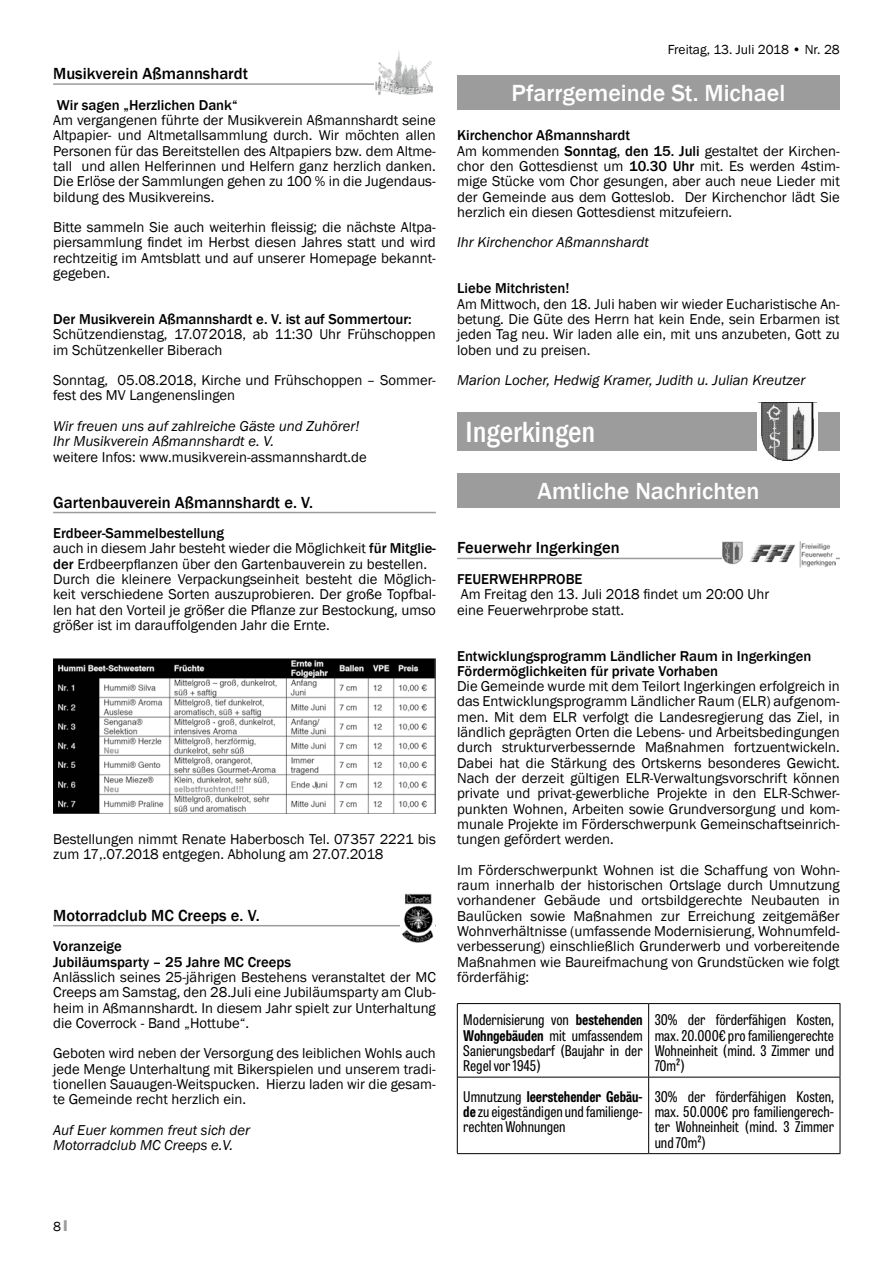
<style>
.page{position:relative;width:893px;height:1263px;background:#fff}
.page>*{position:absolute;margin:0;border:0;box-sizing:border-box;transform-origin:0 0}
.t1{font:500 condensed 30px "Franklin Gothic";color:#fff}
.t2{font:500 24px "Franklin Gothic";color:#fff}
.t3{font:500 16.5px "Franklin Gothic";color:#000}
.t4{font:14.7px/15.3px "Franklin Gothic";color:#000;text-align:justify}
.t5{font:14.7px/15.3px "Tablet Gothic Condensed";color:#000;text-align:justify}
.t6{font:500 14.7px/15.3px "Franklin Gothic";color:#000}
.t7{font:italic 14.7px/15.3px "Franklin Gothic";color:#000}
.t8{font:13.5px "Franklin Gothic";color:#000}
.s1{font-weight:500}
.s2{font-weight:700}
.s3{font-family:"Impact";color:#9c9c9d}
</style>
<div class="page">
<hr style="left:457px;top:558px;width:383px;height:1px;background:#9c9c9d">
<div style="left:457px;top:76px;width:383px;height:34px;background:#9c9c9d"></div>
<div style="left:457px;top:412px;width:383px;height:38px;background:#9c9c9d"></div>
<div style="left:757px;top:399px;width:61px;height:63px;background:linear-gradient(to right,#fff,#fff)"></div>
<img style="left:759px;top:403px;width:57px;height:57px">
<div style="left:457px;top:473px;width:383px;height:34px;background:#9c9c9d"></div>
<img style="left:723px;top:542px;width:112px;height:25px">
<hr style="left:457px;top:1004px;width:1px;height:73px;background:#000">
<hr style="left:457px;top:1077px;width:1px;height:76px;background:#000">
<hr style="left:457px;top:1003px;width:192px;height:1px;background:#000">
<hr style="left:649px;top:1003px;width:191px;height:1px;background:#000">
<hr style="left:648px;top:1004px;width:1px;height:73px;background:#000">
<hr style="left:840px;top:1004px;width:1px;height:73px;background:#000">
<hr style="left:457px;top:1077px;width:192px;height:1px;background:#000">
<hr style="left:649px;top:1077px;width:191px;height:1px;background:#000">
<hr style="left:648px;top:1077px;width:1px;height:76px;background:#000">
<hr style="left:840px;top:1077px;width:1px;height:76px;background:#000">
<hr style="left:457px;top:1153px;width:192px;height:1px;background:#000">
<hr style="left:649px;top:1153px;width:191px;height:1px;background:#000">
<hr style="left:53px;top:83px;width:383px;height:2px;background:#9c9c9d">
<hr style="left:53px;top:512px;width:383px;height:1px;background:#9c9c9d">
<hr style="left:53px;top:925px;width:383px;height:1px;background:#9c9c9d">
<img style="left:375px;top:51px;width:61px;height:45px">
<img style="left:53px;top:658px;width:383px;height:155px">
<img style="left:400px;top:893px;width:35px;height:50px">
<p class="t3" style="left:53px;top:63px;width:196px">Musikverein Aßmannshardt</p>
<p class="t6" style="left:57px;top:97px;width:182px">Wir sagen „Herzlichen Dank“</p>
<p class="t4" style="left:53px;top:113px;width:384px">Am vergangenen führte der Musikverein Aßmannshardt seine Altpapier- und Altmetallsammlung durch. Wir möchten allen Personen für das Bereitstellen des Altpapiers bzw. dem Altme&shy;tall und allen Helferinnen und Helfern ganz herzlich danken.<br>Die Erlöse der Sammlungen gehen zu 100 % in die Jugendaus&shy;bildung des Musikvereins.</p>
<p class="t4" style="left:53px;top:220px;width:384px">Bitte sammeln Sie auch weiterhin fleissig; die nächste Altpa&shy;piersammlung findet im Herbst diesen Jahres statt und wird rechtzeitig im Amtsblatt und auf unserer Homepage bekannt&shy;gegeben.</p>
<p class="t6" style="left:53px;top:311px;width:360px">Der Musikverein Aßmannshardt e. V. ist auf Sommertour:</p>
<p class="t4" style="left:53px;top:327px;width:384px">Schützendienstag, 17.072018, ab 11:30 Uhr Frühschoppen im Schützenkeller Biberach</p>
<p class="t4" style="left:53px;top:373px;width:384px">Sonntag, 05.08.2018, Kirche und Frühschoppen – Sommer&shy;fest des MV Langenenslingen</p>
<p class="t7" style="left:53px;top:419px;width:308px">Wir freuen uns auf zahlreiche Gäste und Zuhörer!<br>Ihr Musikverein Aßmannshardt e. V.</p>
<p class="t4" style="left:53px;top:449px;width:315px">weitere Infos: www.musikverein-assmannshardt.de</p>
<p class="t3" style="left:53px;top:492px;width:262px">Gartenbauverein Aßmannshardt e. V.</p>
<p class="t4" style="left:53px;top:526px;width:384px;text-align:left"><span class="s1">Erdbeer-Sammelbestellung<br></span>auch in diesem Jahr besteht wieder die Möglichkeit <span class="s1">für Mitglie&shy;der</span> Erdbeerpflanzen über den Gartenbauverein zu bestellen.<br>Durch die kleinere Verpackungseinheit besteht die Möglich&shy;keit verschiedene Sorten auszuprobieren. Der große Topfbal&shy;len hat den Vorteil je größer die Pflanze zur Bestockung, umso größer ist im darauffolgenden Jahr die Ernte.</p>
<p class="t4" style="left:53px;top:832px;width:384px">Bestellungen nimmt Renate Haberbosch Tel. 07357 2221 bis zum 17,.07.2018 entgegen. Abholung am 27.07.2018</p>
<p class="t3" style="left:53px;top:905px;width:208px">Motorradclub MC Creeps e. V.</p>
<p class="t6" style="left:53px;top:939px;width:239px">Voranzeige<br>Jubiläumsparty – 25 Jahre MC Creeps</p>
<p class="t4" style="left:53px;top:970px;width:384px">Anlässlich seines 25-jährigen Bestehens veranstaltet der MC Creeps am Samstag, den 28.Juli eine Jubiläumsparty am Club&shy;heim in Aßmannshardt. In diesem Jahr spielt zur Unterhaltung die Coverrock - Band „Hottube“.</p>
<p class="t4" style="left:53px;top:1046px;width:384px">Geboten wird neben der Versorgung des leiblichen Wohls auch jede Menge Unterhaltung mit Bikerspielen und unserem tradi&shy;tionellen Sauaugen-Weitspucken. Hierzu laden wir die gesam&shy;te Gemeinde recht herzlich ein.</p>
<p class="t7" style="left:53px;top:1123px;width:198px">Auf Euer kommen freut sich der<br>Motorradclub MC Creeps e.V.</p>
<p class="t8" style="left:668px;top:41px;width:174px">Freitag, 13. Juli 2018 • Nr. 28</p>
<h2 class="t2" style="left:512px;top:78px;width:275px">Pfarrgemeinde St. Michael</h2>
<p class="t4" style="left:457px;top:128px;width:384px;text-align:left"><span class="s1">Kirchenchor Aßmannshardt<br></span>Am kommenden <span class="s1">Sonntag, den 15. Juli</span> gestaltet der Kirchen&shy;chor den Gottesdienst um <span class="s1">10.30 Uhr</span> mit. Es werden 4stim&shy;mige Stücke vom Chor gesungen, aber auch neue Lieder mit der Gemeinde aus dem Gotteslob. Der Kirchenchor lädt Sie herzlich ein diesen Gottesdienst mitzufeiern.</p>
<p class="t7" style="left:457px;top:235px;width:193px">Ihr Kirchenchor Aßmannshardt</p>
<p class="t6" style="left:457px;top:281px;width:114px">Liebe Mitchristen!</p>
<p class="t4" style="left:457px;top:296px;width:384px">Am Mittwoch, den 18. Juli haben wir wieder Eucharistische An&shy;betung. Die Güte des Herrn hat kein Ende, sein Erbarmen ist jeden Tag neu. Wir laden alle ein, mit uns anzubeten, Gott zu loben und zu preisen.</p>
<p class="t7" style="left:457px;top:373px;width:350px">Marion Locher, Hedwig Kramer, Judith u. Julian Kreutzer</p>
<h1 class="t1" style="left:466px;top:412px;width:131px">Ingerkingen</h1>
<h2 class="t2" style="left:538px;top:476px;width:223px">Amtliche Nachrichten</h2>
<p class="t3" style="left:457px;top:538px;width:164px">Feuerwehr Ingerkingen</p>
<p class="t6" style="left:457px;top:572px;width:127px">FEUERWEHRPROBE</p>
<p class="t4" style="left:457px;top:587px;width:314px">Am Freitag den 13. Juli 2018 findet um 20:00 Uhr eine Feuerwehrprobe statt.</p>
<p class="t6" style="left:457px;top:648px;width:356px">Entwicklungsprogramm Ländlicher Raum in Ingerkingen<br>Fördermöglichkeiten für private Vorhaben</p>
<p class="t4" style="left:457px;top:679px;width:384px">Die Gemeinde wurde mit dem Teilort Ingerkingen erfolgreich in das Entwicklungsprogramm Ländlicher Raum (ELR) aufgenom&shy;men. Mit dem ELR verfolgt die Landesregierung das Ziel, in ländlich geprägten Orten die Lebens- und Arbeitsbedingungen durch strukturverbessernde Maßnahmen fortzuentwickeln.<br>Dabei hat die Stärkung des Ortskerns besonderes Gewicht.<br>Nach der derzeit gültigen ELR-Verwaltungsvorschrift können private und privat-gewerbliche Projekte in den ELR-Schwer&shy;punkten Wohnen, Arbeiten sowie Grundversorgung und kom&shy;munale Projekte im Förderschwerpunk Gemeinschaftseinrich&shy;tungen gefördert werden.</p>
<p class="t4" style="left:457px;top:862px;width:384px">Im Förderschwerpunkt Wohnen ist die Schaffung von Wohn&shy;raum innerhalb der historischen Ortslage durch Umnutzung vorhandener Gebäude und ortsbildgerechte Neubauten in Baulücken sowie Maßnahmen zur Erreichung zeitgemäßer Wohnverhältnisse (umfassende Modernisierung, Wohnumfeld&shy;verbesserung) einschließlich Grunderwerb und vorbereitende Maßnahmen wie Baureifmachung von Grundstücken wie folgt förderfähig:</p>
<p class="t5" style="left:463px;top:1012px;width:181px">Modernisierung von <span class="s2">bestehenden Wohngebäuden</span> mit umfassendem Sanierungsbedarf (Baujahr in der Regel vor 1945)</p>
<p class="t5" style="left:655px;top:1012px;width:181px">30% der förderfähigen Kosten, max. 20.000€ pro familiengerechte Wohneinheit (mind. 3 Zimmer und 70m²)</p>
<p class="t5" style="left:463px;top:1088px;width:181px">Umnutzung <span class="s2">leerstehender Gebäu&shy;de</span> zu eigeständigen und familienge&shy;rechten Wohnungen</p>
<p class="t5" style="left:655px;top:1088px;width:181px">30% der förderfähigen Kosten, max. 50.000€ pro familiengerech&shy;ter Wohneinheit (mind. 3 Zimmer und 70m²)</p>
<p class="t8" style="left:53px;top:1218px;width:16px">8 <span class="s3">I</span></p>
</div>
